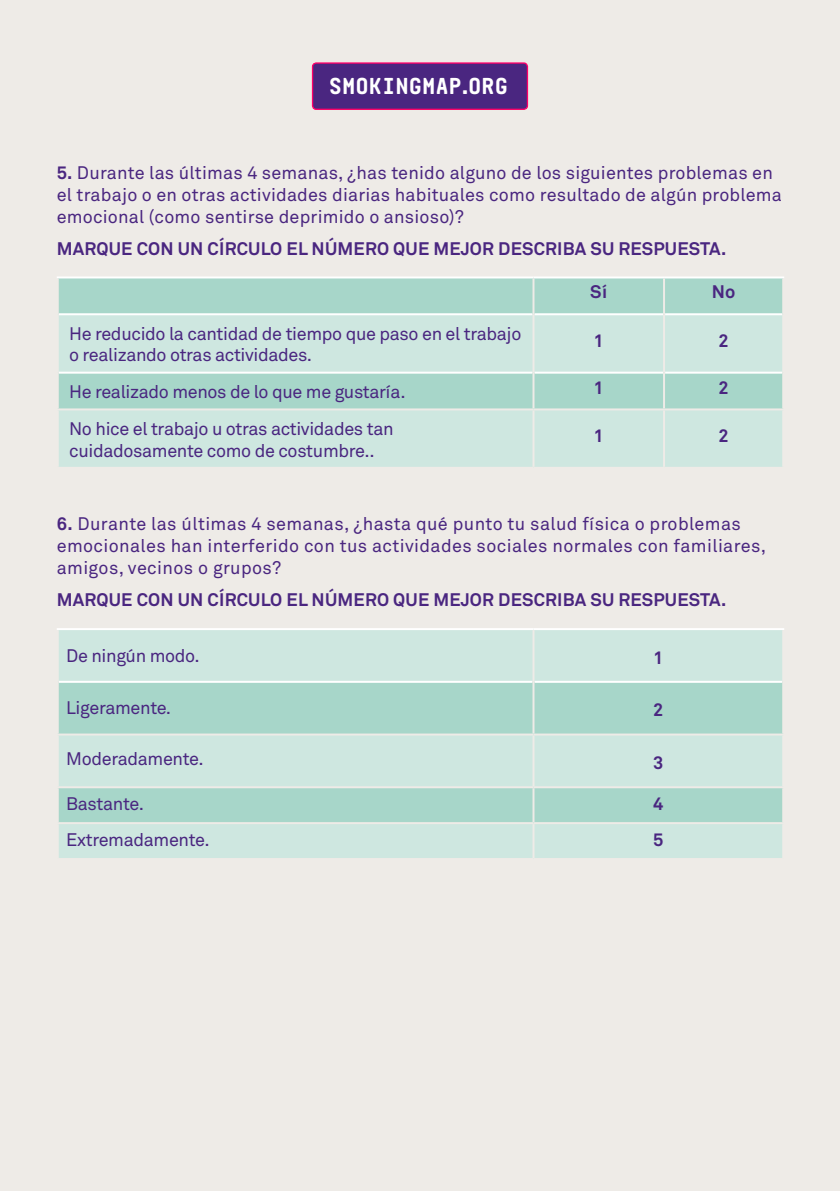
<style>
.page{position:relative;width:840px;height:1191px;background:#fff}
.page>*{position:absolute;margin:0;border:0;box-sizing:border-box;transform-origin:0 0}
.t1{font:900 25.2px "Realtime Rounded";color:#fff}
.t2{font:18px/22px "Akkurat Pro";letter-spacing:.01em;color:#4a2680}
.t3{font:18px/21.6px "Akkurat Pro";letter-spacing:-.02em;color:#4a2680}
.t4{font:700 18px "Akkurat Pro";letter-spacing:.01em;color:#4a2680}
.s1{font-weight:700}
</style>
<div class="page">
<div style="left:0;top:0;width:839px;height:1191px;background:#eeebe7"></div>
<div style="left:312px;top:63px;width:215px;height:46px;background:#4a2680;border-radius:4px"></div>
<div style="left:312px;top:62px;width:216px;height:48px;border:1px solid #ff0069;border-radius:4px"></div>
<div style="left:59px;top:278px;width:722px;height:35px;background:#a7d6c9"></div>
<svg style="left:59px;top:315px;width:722px;height:152px;background:#c5e3da"></svg>
<hr style="left:59px;top:372px;width:473px;height:2px;background:#fff">
<hr style="left:534px;top:372px;width:128px;height:2px;background:#fff">
<hr style="left:664px;top:372px;width:117px;height:2px;background:#fff">
<hr style="left:57px;top:276px;width:476px;height:2px;background:#fff">
<hr style="left:533px;top:276px;width:130px;height:2px;background:#fff">
<hr style="left:663px;top:276px;width:120px;height:2px;background:#fff">
<hr style="left:59px;top:313px;width:473px;height:2px;background:#fff">
<hr style="left:534px;top:313px;width:128px;height:2px;background:#fff">
<hr style="left:664px;top:313px;width:117px;height:2px;background:#fff">
<hr style="left:662px;top:278px;width:2px;height:36px;background:#eeebe7">
<hr style="left:662px;top:314px;width:2px;height:59px;background:#eeebe7">
<hr style="left:662px;top:373px;width:2px;height:35px;background:#eeebe7">
<hr style="left:532px;top:278px;width:2px;height:36px;background:#eeebe7">
<hr style="left:532px;top:314px;width:2px;height:59px;background:#eeebe7">
<hr style="left:532px;top:373px;width:2px;height:35px;background:#eeebe7">
<hr style="left:532px;top:410px;width:2px;height:57px;background:#eeebe7">
<hr style="left:57px;top:408px;width:476px;height:2px;background:#eeebe7">
<hr style="left:533px;top:408px;width:130px;height:2px;background:#eeebe7">
<hr style="left:663px;top:408px;width:120px;height:2px;background:#eeebe7">
<hr style="left:662px;top:410px;width:2px;height:57px;background:#eeebe7">
<div style="left:59px;top:630px;width:722px;height:228px;background:#cee7e0"></div>
<svg style="left:59px;top:683px;width:722px;height:139px;background:#b6dcd1"></svg>
<hr style="left:59px;top:681px;width:473px;height:2px;background:#fff">
<hr style="left:534px;top:681px;width:247px;height:2px;background:#fff">
<hr style="left:57px;top:628px;width:476px;height:2px;background:#fff">
<hr style="left:533px;top:628px;width:250px;height:2px;background:#fff">
<hr style="left:532px;top:630px;width:2px;height:52px;background:#eeebe7">
<hr style="left:532px;top:682px;width:2px;height:51px;background:#eeebe7">
<hr style="left:532px;top:735px;width:2px;height:51px;background:#eeebe7">
<hr style="left:532px;top:788px;width:2px;height:34px;background:#eeebe7">
<hr style="left:532px;top:824px;width:2px;height:34px;background:#eeebe7">
<hr style="left:57px;top:733px;width:476px;height:2px;background:#eeebe7">
<hr style="left:533px;top:733px;width:250px;height:2px;background:#eeebe7">
<hr style="left:57px;top:786px;width:476px;height:2px;background:#eeebe7">
<hr style="left:533px;top:786px;width:250px;height:2px;background:#eeebe7">
<hr style="left:57px;top:822px;width:476px;height:2px;background:#eeebe7">
<hr style="left:533px;top:822px;width:250px;height:2px;background:#eeebe7">
<h1 class="t1" style="left:328px;top:70px;width:180px">SMOKINGMAP.ORG</h1>
<p class="t2" style="left:57px;top:162px;width:726px"><span class="s1">5.</span> Durante las últimas 4 semanas, ¿has tenido alguno de los siguientes problemas en el trabajo o en otras actividades diarias habituales como resultado de algún problema emocional (como sentirse deprimido o ansioso)?</p>
<p class="t4" style="left:57px;top:237px;width:670px">MARQUE CON UN CÍRCULO EL NÚMERO QUE MEJOR DESCRIBA SU RESPUESTA.</p>
<p class="t4" style="left:590px;top:281px;width:19px">Sí</p>
<p class="t4" style="left:711px;top:281px;width:25px">No</p>
<p class="t3" style="left:69px;top:323px;width:453px">He reducido la cantidad de tiempo que paso en el trabajo o realizando otras actividades.</p>
<p class="t4" style="left:593px;top:330px;width:12px">1</p>
<p class="t4" style="left:718px;top:330px;width:12px">2</p>
<p class="t3" style="left:69px;top:381px;width:338px">He realizado menos de lo que me gustaría.</p>
<p class="t4" style="left:593px;top:376px;width:12px">1</p>
<p class="t4" style="left:718px;top:376px;width:12px">2</p>
<p class="t3" style="left:69px;top:418px;width:326px">No hice el trabajo u otras actividades tan cuidadosamente como de costumbre..</p>
<p class="t4" style="left:593px;top:425px;width:12px">1</p>
<p class="t4" style="left:718px;top:425px;width:12px">2</p>
<p class="t2" style="left:57px;top:513px;width:710px"><span class="s1">6.</span> Durante las últimas 4 semanas, ¿hasta qué punto tu salud física o problemas emocionales han interferido con tus actividades sociales normales con familiares, amigos, vecinos o grupos?</p>
<p class="t4" style="left:57px;top:588px;width:670px">MARQUE CON UN CÍRCULO EL NÚMERO QUE MEJOR DESCRIBA SU RESPUESTA.</p>
<p class="t3" style="left:66px;top:645px;width:135px">De ningún modo.</p>
<p class="t4" style="left:653px;top:646px;width:12px">1</p>
<p class="t3" style="left:66px;top:698px;width:106px">Ligeramente.</p>
<p class="t4" style="left:653px;top:699px;width:12px">2</p>
<p class="t3" style="left:66px;top:748px;width:139px">Moderadamente.</p>
<p class="t4" style="left:653px;top:751px;width:12px">3</p>
<p class="t3" style="left:66px;top:793px;width:79px">Bastante.</p>
<p class="t4" style="left:653px;top:792px;width:12px">4</p>
<p class="t3" style="left:66px;top:829px;width:145px">Extremadamente.</p>
<p class="t4" style="left:653px;top:828px;width:12px">5</p>
</div>
